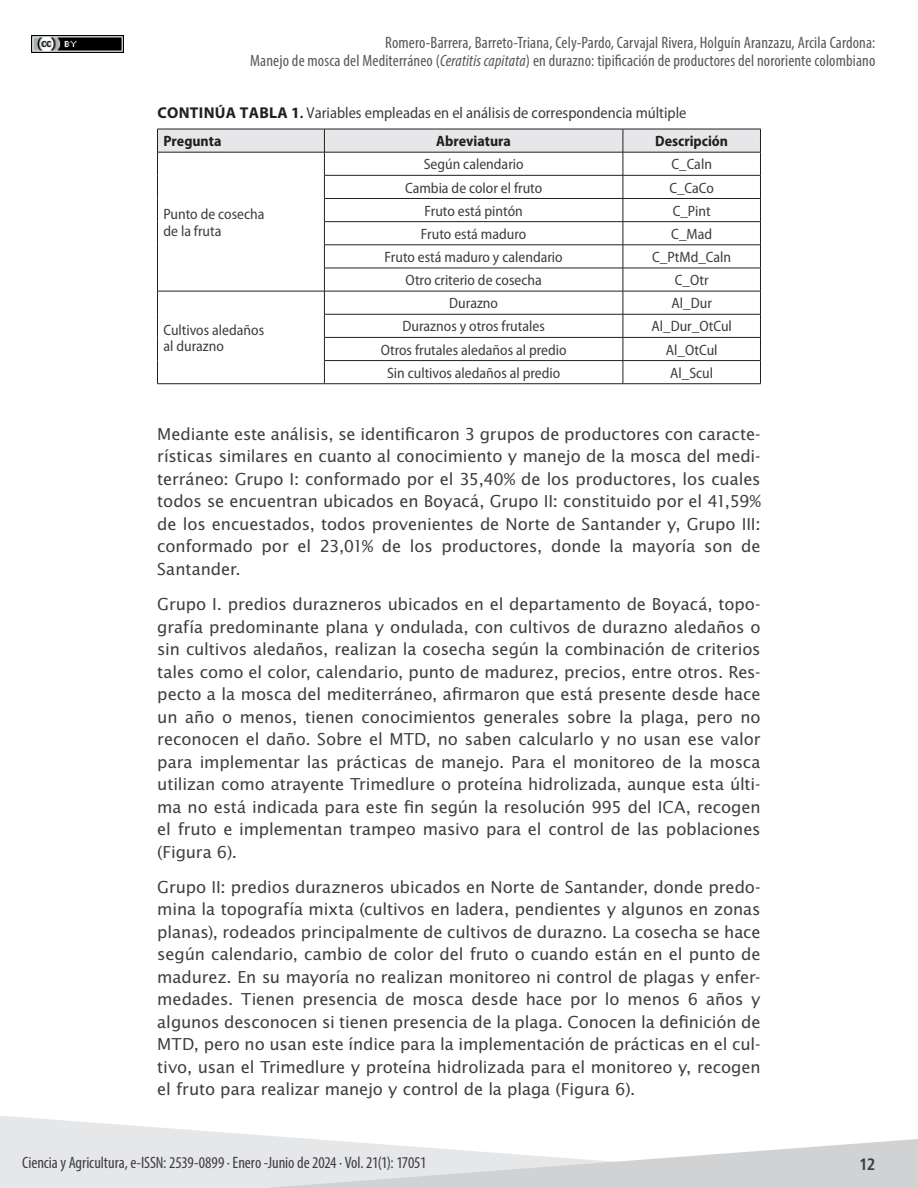
<style>
.page{position:relative;width:918px;height:1188px;background:#fff}
.page>*{position:absolute;margin:0;border:0;box-sizing:border-box;transform-origin:0 0}
._7_Texto{font:16.5px/22.5px "Lucida Sans Std";letter-spacing:-.005em;color:#3e3e3f;text-align:justify}
.t1{font:condensed 16.5px/18px "Myriad Pro";letter-spacing:.01em;color:#57585a;text-align:right}
.t2{font:condensed 16.5px "Myriad Pro";letter-spacing:-.005em;color:#3e3e3f}
.t3{font:700 condensed 16.5px "Frutiger LT Std";color:#3e3e3f}
._8a_TBL_titulo{font:semi-condensed 15.75px "Myriad Pro";color:#3e3e3f}
._8c_TBL_texto{font:semi-condensed 15px/16.5px "Myriad Pro";color:#3e3e3f}
._8b_TBL_encabezados{font:700 semi-condensed 15px "Myriad Pro";color:#231f20}
.s1{font-style:italic}
.s2{font-weight:700;font-stretch:normal;color:#231f20}
.s3{font-weight:600;color:#231f20}
</style>
<div class="page">
<svg style="left:0;top:1116px;width:307px;height:72px;fill:#e6e7e9"></svg>
<svg style="left:269px;top:1139px;width:649px;height:49px"></svg>
<img style="left:31px;top:36px;width:92px;height:17px">
<svg style="left:157px;top:129px;width:604px;height:255px"></svg>
<hr style="left:324px;top:383px;width:299px;height:1px;background:#231f20">
<hr style="left:623px;top:383px;width:138px;height:1px;background:#231f20">
<p class="t1" style="left:250px;top:33px;width:627px">Romero-Barrera, Barreto-Triana, Cely-Pardo, Carvajal Rivera, Holguín Aranzazu, Arcila Cardona:<br>Manejo de mosca del Mediterráneo (<span class="s1">Ceratitis capitata</span>) en durazno: tipificación de productores del nororiente colombiano</p>
<p class="_8a_TBL_titulo" style="left:157px;top:104px;width:531px"><span class="s2">CONTINÚA TABLA 1</span><span class="s3">.</span> Variables empleadas en el análisis de correspondencia múltiple</p>
<p class="_8b_TBL_encabezados" style="left:163px;top:133px;width:60px">Pregunta</p>
<p class="_8b_TBL_encabezados" style="left:436px;top:133px;width:76px">Abreviatura</p>
<p class="_8b_TBL_encabezados" style="left:655px;top:133px;width:74px">Descripción</p>
<p class="_8c_TBL_texto" style="left:163px;top:206px;width:103px">Punto de cosecha de la fruta</p>
<p class="_8c_TBL_texto" style="left:163px;top:322px;width:102px">Cultivos aledaños al durazno</p>
<p class="_8c_TBL_texto" style="left:424px;top:156px;width:101px">Según calendario</p>
<p class="_8c_TBL_texto" style="left:671px;top:156px;width:42px">C_Caln</p>
<p class="_8c_TBL_texto" style="left:405px;top:180px;width:139px">Cambia de color el fruto</p>
<p class="_8c_TBL_texto" style="left:669px;top:180px;width:46px">C_CaCo</p>
<p class="_8c_TBL_texto" style="left:425px;top:203px;width:100px">Fruto está pintón</p>
<p class="_8c_TBL_texto" style="left:673px;top:203px;width:39px">C_Pint</p>
<p class="_8c_TBL_texto" style="left:421px;top:226px;width:107px">Fruto está maduro</p>
<p class="_8c_TBL_texto" style="left:671px;top:226px;width:42px">C_Mad</p>
<p class="_8c_TBL_texto" style="left:385px;top:249px;width:180px">Fruto está maduro y calendario</p>
<p class="_8c_TBL_texto" style="left:652px;top:249px;width:81px">C_PtMd_Caln</p>
<p class="_8c_TBL_texto" style="left:406px;top:272px;width:138px">Otro criterio de cosecha</p>
<p class="_8c_TBL_texto" style="left:675px;top:272px;width:35px">C_Otr</p>
<p class="_8c_TBL_texto" style="left:449px;top:295px;width:50px">Durazno</p>
<p class="_8c_TBL_texto" style="left:672px;top:295px;width:42px">Al_Dur</p>
<p class="_8c_TBL_texto" style="left:403px;top:319px;width:144px">Duraznos y otros frutales</p>
<p class="_8c_TBL_texto" style="left:651px;top:319px;width:82px">Al_Dur_OtCul</p>
<p class="_8c_TBL_texto" style="left:381px;top:342px;width:187px">Otros frutales aledaños al predio</p>
<p class="_8c_TBL_texto" style="left:666px;top:342px;width:53px">Al_OtCul</p>
<p class="_8c_TBL_texto" style="left:387px;top:365px;width:175px">Sin cultivos aledaños al predio</p>
<p class="_8c_TBL_texto" style="left:670px;top:365px;width:45px">Al_Scul</p>
<p class="_7_Texto" style="left:157px;top:423px;width:605px">Mediante este análisis, se identificaron 3 grupos de productores con caracte&shy;rísticas similares en cuanto al conocimiento y manejo de la mosca del medi&shy;terráneo: Grupo I: conformado por el 35,40% de los productores, los cuales todos se encuentran ubicados en Boyacá, Grupo II: constituido por el 41,59% de los encuestados, todos provenientes de Norte de Santander y, Grupo III: conformado por el 23,01% de los productores, donde la mayoría son de Santander.</p>
<p class="_7_Texto" style="left:157px;top:593px;width:605px">Grupo I. predios durazneros ubicados en el departamento de Boyacá, topo&shy;grafía predominante plana y ondulada, con cultivos de durazno aledaños o sin cultivos aledaños, realizan la cosecha según la combinación de criterios tales como el color, calendario, punto de madurez, precios, entre otros. Res&shy;pecto a la mosca del mediterráneo, afirmaron que está presente desde hace un año o menos, tienen conocimientos generales sobre la plaga, pero no reconocen el daño. Sobre el MTD, no saben calcularlo y no usan ese valor para implementar las prácticas de manejo. Para el monitoreo de la mosca utilizan como atrayente Trimedlure o proteína hidrolizada, aunque esta últi&shy;ma no está indicada para este fin según la resolución 995 del ICA, recogen el fruto e implementan trampeo masivo para el control de las poblaciones (Figura 6).</p>
<p class="_7_Texto" style="left:157px;top:876px;width:605px">Grupo II: predios durazneros ubicados en Norte de Santander, donde predo&shy;mina la topografía mixta (cultivos en ladera, pendientes y algunos en zonas planas), rodeados principalmente de cultivos de durazno. La cosecha se hace según calendario, cambio de color del fruto o cuando están en el punto de madurez. En su mayoría no realizan monitoreo ni control de plagas y enfer&shy;medades. Tienen presencia de mosca desde hace por lo menos 6 años y algunos desconocen si tienen presencia de la plaga. Conocen la definición de MTD, pero no usan este índice para la implementación de prácticas en el cul&shy;tivo, usan el Trimedlure y proteína hidrolizada para el monitoreo y, recogen el fruto para realizar manejo y control de la plaga (Figura 6).</p>
<p class="t2" style="left:22px;top:1153px;width:406px">Ciencia y Agricultura, e-ISSN: 2539-0899 ∙ Enero -Junio de 2024 ∙ Vol. 21(1): 17051</p>
<p class="t3" style="left:859px;top:1154px;width:18px">12</p>
</div>
